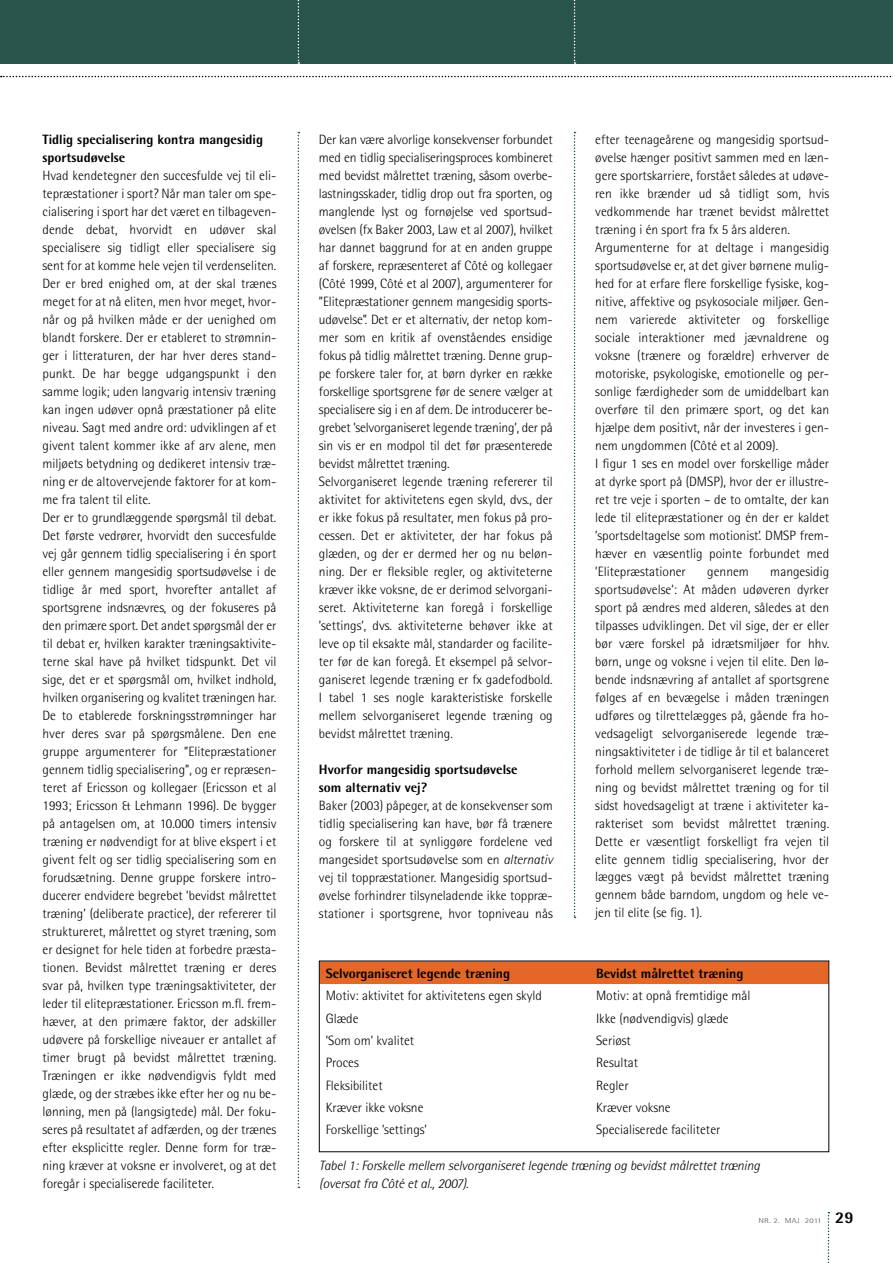
<style>
.page{position:relative;width:893px;height:1263px;background:#fff}
.page>*{position:absolute;margin:0;border:0;box-sizing:border-box;transform-origin:0 0}
.t1{font:800 16.5px "Rotis Semi Sans Std";color:#000}
.t2{font:300 13.5px/18px "Rotis Semi Sans Std";color:#000}
.t3{font:300 13.5px "Rotis Semi Sans";color:#000}
.t4{font:italic 300 13.5px/18px "Rotis Semi Sans Std";letter-spacing:-.005em;color:#000}
.t5{font:800 13.5px/18px "Rotis Semi Sans Std";color:#000}
.t6{font:800 13.5px "Rotis Semi Sans";color:#000}
.t7{font:300 7.2px "Rotis Semi Sans Std";letter-spacing:.005em;color:#58585a;scale:1.25 1}
.s1{font-style:italic}
</style>
<div class="page">
<svg style="left:0;top:76px;width:893px;height:1px"></svg>
<svg style="left:828px;top:1212px;width:1px;height:51px"></svg>
<svg style="left:298px;top:132px;width:1px;height:1056px"></svg>
<svg style="left:574px;top:132px;width:1px;height:786px"></svg>
<div style="left:0;top:0;width:893px;height:64px;background:#285449"></div>
<svg style="left:298px;top:0;width:1px;height:64px"></svg>
<svg style="left:574px;top:0;width:1px;height:64px"></svg>
<div style="left:321px;top:963px;width:506px;height:21px;background:#e46728"></div>
<p class="t5" style="left:43px;top:130px;width:222px">Tidlig specialisering kontra mangesidig sportsudøvelse</p>
<p class="t2" style="left:43px;top:166px;width:235px">Hvad kendetegner den succesfulde vej til eli&shy;tepræstationer i sport? Når man taler om spe&shy;cialisering i sport har det været en tilbageven&shy;dende debat, hvorvidt en udøver skal specialisere sig tidligt eller specialisere sig sent for at komme hele vejen til verdenseliten.<br>Der er bred enighed om, at der skal trænes meget for at nå eliten, men hvor meget, hvor&shy;når og på hvilken måde er der uenighed om blandt forskere. Der er etableret to strømnin&shy;ger i litteraturen, der har hver deres stand&shy;punkt. De har begge udgangspunkt i den samme logik; uden langvarig intensiv træning kan ingen udøver opnå præstationer på elite niveau. Sagt med andre ord: udviklingen af et givent talent kommer ikke af arv alene, men miljøets betydning og dedikeret intensiv træ&shy;ning er de altovervejende faktorer for at kom&shy;me fra talent til elite.<br>Der er to grundlæggende spørgsmål til debat.<br>Det første vedrører, hvorvidt den succesfulde vej går gennem tidlig specialisering i én sport eller gennem mangesidig sportsudøvelse i de tidlige år med sport, hvorefter antallet af sportsgrene indsnævres, og der fokuseres på den primære sport. Det andet spørgsmål der er til debat er, hvilken karakter træningsaktivite&shy;terne skal have på hvilket tidspunkt. Det vil sige, det er et spørgsmål om, hvilket indhold, hvilken organisering og kvalitet træningen har.<br>De to etablerede forskningsstrømninger har hver deres svar på spørgsmålene. Den ene gruppe argumenterer for ”Elitepræstationer gennem tidlig specialisering”, og er repræsen&shy;teret af Ericsson og kollegaer (Ericsson et al 1993; Ericsson &amp; Lehmann 1996). De bygger på antagelsen om, at 10.000 timers intensiv træning er nødvendigt for at blive ekspert i et givent felt og ser tidlig specialisering som en forudsætning. Denne gruppe forskere intro&shy;ducerer endvidere begrebet ’bevidst målrettet træning’ (deliberate practice), der refererer til struktureret, målrettet og styret træning, som er designet for hele tiden at forbedre præsta&shy;tionen. Bevidst målrettet træning er deres svar på, hvilken type træningsaktiviteter, der leder til elitepræstationer. Ericsson m.fl. frem&shy;hæver, at den primære faktor, der adskiller udøvere på forskellige niveauer er antallet af timer brugt på bevidst målrettet træning.<br>Træningen er ikke nødvendigvis fyldt med glæde, og der stræbes ikke efter her og nu be&shy;lønning, men på (langsigtede) mål. Der foku&shy;seres på resultatet af adfærden, og der trænes efter eksplicitte regler. Denne form for træ&shy;ning kræver at voksne er involveret, og at det foregår i specialiserede faciliteter.</p>
<p class="t2" style="left:319px;top:130px;width:235px">Der kan være alvorlige konsekvenser forbundet med en tidlig specialiseringsproces kombineret med bevidst målrettet træning, såsom overbe&shy;lastningsskader, tidlig drop out fra sporten, og manglende lyst og fornøjelse ved sportsud&shy;øvelsen (fx Baker 2003, Law et al 2007), hvilket har dannet baggrund for at en anden gruppe af forskere, repræsenteret af Côté og kollegaer (Côté 1999, Côté et al 2007), argumenterer for ”Elitepræstationer gennem mangesidig sports&shy;udøvelse”. Det er et alternativ, der netop kom&shy;mer som en kritik af ovenståendes ensidige fokus på tidlig målrettet træning. Denne grup&shy;pe forskere taler for, at børn dyrker en række forskellige sportsgrene før de senere vælger at specialisere sig i en af dem. De introducerer be&shy;grebet ’selvorganiseret legende træning’, der på sin vis er en modpol til det før præsenterede bevidst målrettet træning.<br>Selvorganiseret legende træning refererer til aktivitet for aktivitetens egen skyld, dvs., der er ikke fokus på resultater, men fokus på pro&shy;cessen. Det er aktiviteter, der har fokus på glæden, og der er dermed her og nu beløn&shy;ning. Der er fleksible regler, og aktiviteterne kræver ikke voksne, de er derimod selvorgani&shy;seret. Aktiviteterne kan foregå i forskellige ’settings’, dvs. aktiviteterne behøver ikke at leve op til eksakte mål, standarder og facilite&shy;ter før de kan foregå. Et eksempel på selvor&shy;ganiseret legende træning er fx gadefodbold.<br>I tabel 1 ses nogle karakteristiske forskelle mellem selvorganiseret legende træning og bevidst målrettet træning.</p>
<p class="t5" style="left:319px;top:760px;width:200px">Hvorfor mangesidig sportsudøvelse som alternativ vej?</p>
<p class="t2" style="left:319px;top:796px;width:235px;text-align:justify">Baker (2003) påpeger, at de konsekvenser som tidlig specialisering kan have, bør få trænere og forskere til at synliggøre fordelene ved mangesidet sportsudøvelse som en <span class="s1">alternativ </span>vej til toppræstationer. Mangesidig sportsud&shy;øvelse forhindrer tilsyneladende ikke toppræ&shy;stationer i sportsgrene, hvor topniveau nås</p>
<p class="t2" style="left:595px;top:130px;width:235px">efter teenageårene og mangesidig sportsud&shy;øvelse hænger positivt sammen med en læn&shy;gere sportskarriere, forstået således at udøve&shy;ren ikke brænder ud så tidligt som, hvis vedkommende har trænet bevidst målrettet træning i én sport fra fx 5 års alderen.<br>Argumenterne for at deltage i mangesidig sportsudøvelse er, at det giver børnene mulig&shy;hed for at erfare flere forskellige fysiske, kog&shy;nitive, affektive og psykosociale miljøer. Gen&shy;nem varierede aktiviteter og forskellige sociale interaktioner med jævnaldrene og voksne (trænere og forældre) erhverver de motoriske, psykologiske, emotionelle og per&shy;sonlige færdigheder som de umiddelbart kan overføre til den primære sport, og det kan hjælpe dem positivt, når der investeres i gen&shy;nem ungdommen (Côté et al 2009).<br>I figur 1 ses en model over forskellige måder at dyrke sport på (DMSP), hvor der er illustre&shy;ret tre veje i sporten – de to omtalte, der kan lede til elitepræstationer og én der er kaldet ’sportsdeltagelse som motionist’. DMSP frem&shy;hæver en væsentlig pointe forbundet med ’Elitepræstationer</p>
<p class="t2" style="left:595px;top:562px;width:235px;text-align:justify;text-indent:175px">mangesidig sportsudøvelse’: At måden udøveren dyrker sport på ændres med alderen, således at den tilpasses udviklingen. Det vil sige, der er eller bør være forskel på idrætsmiljøer for hhv. børn, unge og voksne i vejen til elite. Den lø&shy;bende indsnævring af antallet af sportsgrene følges af en bevægelse i måden træningen udføres og tilrettelægges på, gående fra ho&shy;vedsageligt selvorganiserede legende træ&shy;ningsaktiviteter i de tidlige år til et balanceret forhold mellem selvorganiseret legende træ&shy;ning og bevidst målrettet træning og for til sidst hovedsageligt at træne i aktiviteter ka&shy;rakteriset som bevidst målrettet træning.<br>Dette er væsentligt forskelligt fra vejen til elite gennem tidlig specialisering, hvor der lægges vægt på bevidst målrettet træning gennem både barndom, ungdom og hele ve&shy;jen til elite (se fig. 1).</p>
<p class="t2" style="left:707px;top:562px;width:43px">gennem</p>
<p class="t6" style="left:326px;top:965px;width:186px">Selvorganiseret legende træning</p>
<p class="t6" style="left:596px;top:965px;width:149px">Bevidst målrettet træning</p>
<p class="t3" style="left:326px;top:988px;width:218px">Motiv: aktivitet for aktivitetens egen skyld</p>
<p class="t3" style="left:596px;top:988px;width:156px">Motiv: at opnå fremtidige mål</p>
<p class="t3" style="left:326px;top:1010px;width:34px">Glæde</p>
<p class="t3" style="left:596px;top:1010px;width:134px">Ikke (nødvendigvis) glæde</p>
<p class="t3" style="left:326px;top:1033px;width:90px">’Som om’ kvalitet</p>
<p class="t3" style="left:596px;top:1033px;width:36px">Seriøst</p>
<p class="t3" style="left:326px;top:1055px;width:35px">Proces</p>
<p class="t3" style="left:596px;top:1055px;width:44px">Resultat</p>
<p class="t3" style="left:326px;top:1077px;width:59px">Fleksibilitet</p>
<p class="t3" style="left:596px;top:1077px;width:34px">Regler</p>
<p class="t3" style="left:326px;top:1100px;width:99px">Kræver ikke voksne</p>
<p class="t3" style="left:596px;top:1100px;width:76px">Kræver voksne</p>
<p class="t3" style="left:326px;top:1122px;width:103px">Forskellige ’settings’</p>
<p class="t3" style="left:596px;top:1122px;width:126px">Specialiserede faciliteter</p>
<p class="t4" style="left:319px;top:1156px;width:442px">Tabel 1: Forskelle mellem selvorganiseret legende træning og bevidst målrettet træning (oversat fra Côté et al., 2007).</p>
<p class="t7" style="left:758px;top:1216px;width:52px">N R. 2. MAJ 2011</p>
<p class="t1" style="left:835px;top:1207px;width:20px">29</p>
</div>
